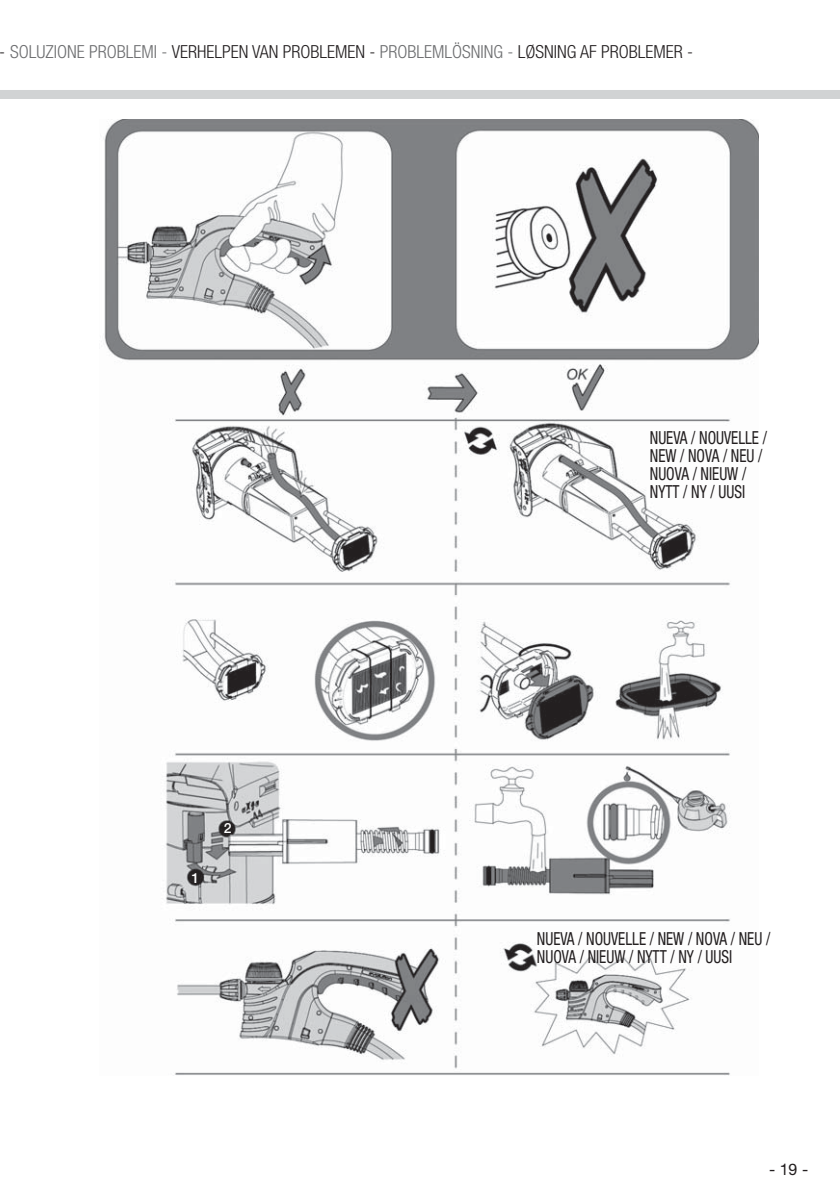
<style>
.page{position:relative;width:840px;height:1191px;background:#fff}
.page>*{position:absolute;margin:0;border:0;box-sizing:border-box;transform-origin:0 0}
.t1{font:condensed 18px/18px "Helvetica Neue LT Std";color:#231f20;scale:.85 1}
.t2{font:300 condensed 18px "Helvetica Neue LT Std";color:#231f20}
.t3{font:16px "Helvetica Neue LT Std";color:#231f20}
.t4{font:500 14px "Helvetica Neue LT Std";color:#fff}
.s1{color:#6d6e70}
</style>
<div class="page">
<div style="left:0;top:90px;width:839px;height:9px;background:#d1d3d4"></div>
<img style="left:104px;top:119px;width:654px;height:956px">
<p class="t2" style="left:0;top:45px;width:694px">- <span class="s1">SOLUZIONE PROBLEMI -</span> VERHELPEN VAN PROBLEMEN - <span class="s1">PROBLEMLÖSNING -</span> LØSNING AF PROBLEMER -</p>
<p class="t4" style="left:191px;top:872px;width:9px">1</p>
<p class="t4" style="left:223px;top:823px;width:9px">2</p>
<p class="t1" style="left:649px;top:431px;width:139px">NUEVA / NOUVELLE /<br>NEW / NOVA / NEU /<br>NUOVA / NIEUW /<br>NYTT / NY / UUSI</p>
<p class="t1" style="left:536px;top:931px;width:276px">NUEVA / NOUVELLE / NEW / NOVA / NEU /<br>NUOVA / NIEUW / NYTT / NY / UUSI</p>
<p class="t3" style="left:768px;top:1164px;width:41px">- 19 -</p>
</div>
